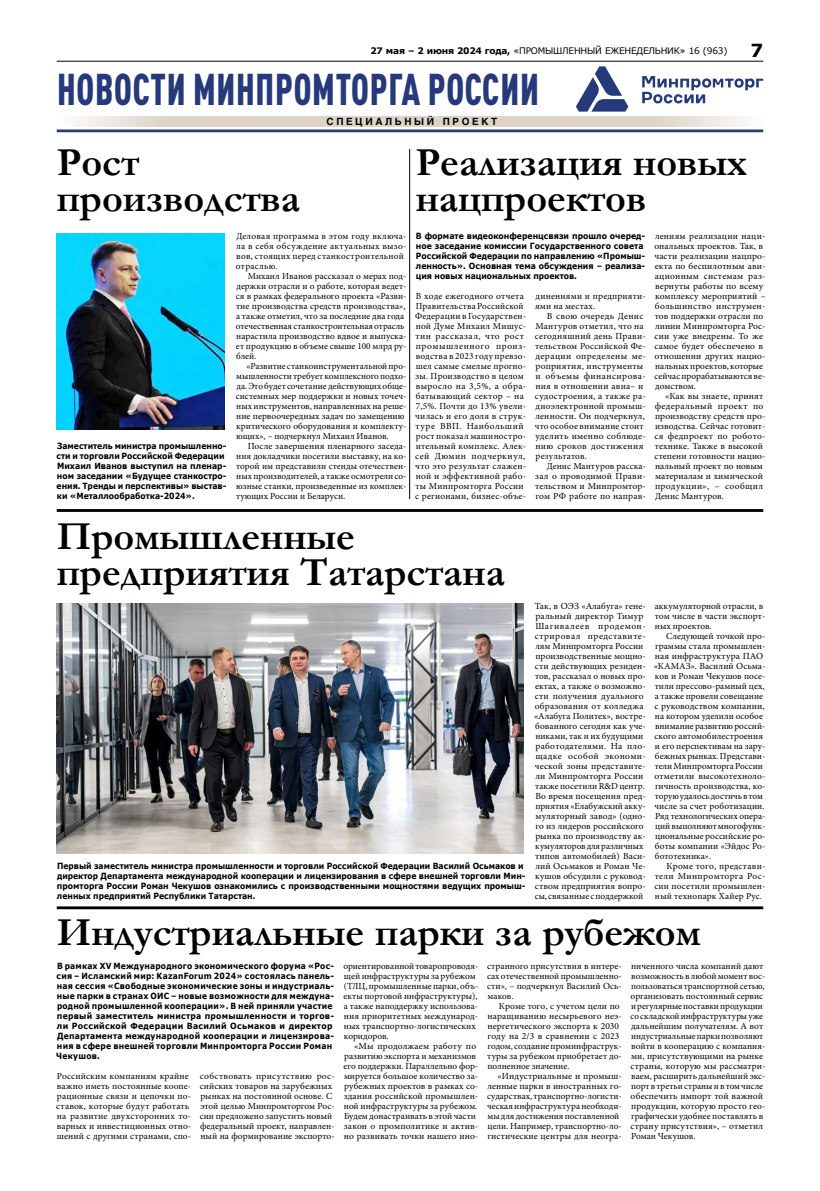
<style>
.page{position:relative;width:820px;height:1191px;background:#fff}
.page>*{position:absolute;margin:0;border:0;box-sizing:border-box;transform-origin:0 0}
.t1{font:900 condensed 43.9px "DIN Pro";letter-spacing:.02em;color:#263a7b;scale:.83 1}
.t2{font:700 40px/36px "Garamond";color:#000}
.t3{font:700 18px "Verdana";color:#000}
.t4{font:700 9.9px "Helios C";letter-spacing:.265em;color:#000}
.t5{font:9.3px/10px "Minion Pro";letter-spacing:.005em;color:#000}
.t6{font:9.3px/10px "Minion Pro";letter-spacing:.025em;color:#000}
.t7{font:9.3px/10px "Minion Pro";letter-spacing:.03em;color:#000}
.t8{font:9px "Verdana";letter-spacing:-.025em;color:#000}
.t9{font:700 8.5px/10px "Verdana";color:#000;scale:.9 1}
.t10{font:700 8.5px/10px "Verdana";letter-spacing:.03em;color:#000;scale:.89 1}
.t11{font:700 8.5px/10px "Verdana";color:#000;scale:.91 1}
.s1{font-weight:700}
</style>
<div class="page">
<hr style="left:57px;top:61px;width:706px;height:1px;background:#000">
<hr style="left:57px;top:129px;width:706px;height:3px;background:#223e7c">
<svg style="left:75px;top:116px;width:671px;height:10px;background:#e0d7cd"></svg>
<svg style="left:576px;top:66px;width:52px;height:46px"></svg>
<svg style="left:642px;top:76px;width:121px;height:27px"></svg>
<hr style="left:57px;top:906px;width:706px;height:3px;background:#000">
<hr style="left:57px;top:509px;width:706px;height:3px;background:#000">
<img style="left:57px;top:604px;width:466px;height:250px">
<hr style="left:409px;top:149px;width:1px;height:350px;background:#000">
<img style="left:57px;top:234px;width:167px;height:195px">
<p class="t8" style="left:370px;top:44px;width:358px"><span class="s1">27 мая – 2 июня 2024 года,</span> «ПРОМЫШЛЕННЫЙ ЕЖЕНЕДЕЛЬНИК» 16 (963)</p>
<h3 class="t3" style="left:750px;top:37px;width:14px">7</h3>
<h1 class="t1" style="left:57px;top:55px;width:582px">НОВОСТИ МИНПРОМТОРГА РОССИИ</h1>
<p class="t4" style="left:326px;top:116px;width:172px">специальный проект</p>
<h2 class="t2" style="left:57px;top:145px;width:244px">Рост производства</h2>
<p class="t9" style="left:57px;top:441px;width:190px">Заместитель министра промышленно&shy;сти и торговли Российской Федерации Михаил Иванов выступил на пленар&shy;ном заседании «Будущее станкостро&shy;ения. Тренды и перспективы» выстав&shy;ки «Металлообработка-2024».</p>
<p class="t7" style="left:236px;top:231px;width:172px">Деловая программа в этом году включа&shy;ла в себя обсуждение актуальных вызо&shy;вов, стоящих перед станкостроительной отраслью.</p>
<p class="t5" style="left:236px;top:271px;width:172px;text-indent:12px">Михаил Иванов рассказал о мерах под&shy;держки отрасли и о работе, которая ведет&shy;ся в рамках федерального проекта «Разви&shy;тие производства средств производства», а также отметил, что за последние два года отечественная станкостроительная отрасль нарастила производство вдвое и выпуска&shy;ет продукцию в объеме свыше 100 млрд ру&shy;блей.</p>
<p class="t5" style="left:236px;top:361px;width:172px;text-indent:11px">«Развитие станкоинструментальной про&shy;мышленности требует комплексного подхо&shy;да. Это будет сочетание действующих обще&shy;системных мер поддержки и новых точеч&shy;ных инструментов, направленных на реше&shy;ние первоочередных задач по замещению критического оборудования и комплекту&shy;ющих», – подчеркнул Михаил Иванов.</p>
<p class="t5" style="left:236px;top:441px;width:172px;text-align:justify;text-indent:12px">После завершения пленарного заседа&shy;ния докладчики посетили выставку, на ко&shy;торой им представили стенды отечествен&shy;ных производителей, а также осмотрели со&shy;юзные станки, произведенные из комплек&shy;тующих России и Беларуси.</p>
<h2 class="t2" style="left:415px;top:145px;width:333px">Реализация новых нацпроектов</h2>
<p class="t11" style="left:415px;top:231px;width:253px">В формате видеоконференцсвязи прошло очеред&shy;ное заседание комиссии Государственного совета Российской Федерации по направлению «Промыш&shy;ленность». Основная тема обсуждения – реализа&shy;ция новых национальных проектов.</p>
<p class="t6" style="left:415px;top:291px;width:112px">В ходе ежегодного отчета<br>Правительства Российской<br>Федерации в Государствен&shy;ной Думе Михаил Мишус&shy;тин рассказал, что рост промышленного произ&shy;водства в 2023 году превзо&shy;шел самые смелые прогно&shy;зы. Производство в целом выросло на 3,5%, а обра&shy;батывающий сектор – на<br>7,5%. Почти до 13% увели&shy;чилась и его доля в струк&shy;туре ВВП. Наибольший рост показал машиностро&shy;ительный комплекс. Алек&shy;сей Дюмин подчеркнул, что это результат слажен&shy;ной и эффективной рабо&shy;ты Минпромторга России с регионами, бизнес-объе-</p>
<p class="t5" style="left:535px;top:291px;width:112px">динениями и предприяти&shy;ями на местах.</p>
<p class="t5" style="left:654px;top:231px;width:113px">лениям реализации наци&shy;ональных проектов. Так, в части реализации нацпро&shy;екта по беспилотным ави&shy;ационным системам раз&shy;вернуты работы по всему комплексу мероприятий – большинство инструмен&shy;тов поддержки отрасли по линии Минпромторга Рос&shy;сии уже внедрены. То же самое будет обеспечено в отношении других нацио&shy;нальных проектов, которые сейчас прорабатываются ве&shy;домством.</p>
<p class="t5" style="left:654px;top:391px;width:112px;text-indent:11px">«Как вы знаете, принят федеральный проект по производству средств про&shy;изводства. Сейчас готовит&shy;ся федпроект по робото&shy;технике. Также в высокой степени готовности нацио&shy;нальный проект по новым материалам и химической продукции», – сообщил<br>Денис Мантуров.</p>
<p class="t6" style="left:534px;top:311px;width:112px;text-indent:12px">В свою очередь Денис<br>Мантуров отметил, что на сегодняшний день Прави&shy;тельством Российской Фе&shy;дерации определены ме&shy;роприятия, инструменты и объемы финансирова&shy;ния в отношении авиа– и судостроения, а также ра&shy;диоэлектронной промыш&shy;ленности. Он подчеркнул, что особое внимание стоит уделить именно соблюде&shy;нию сроков достижения результатов.</p>
<p class="t5" style="left:535px;top:461px;width:112px;text-align:justify;text-indent:12px">Денис Мантуров расска&shy;зал о проводимой Прави&shy;тельством и Минпромтор&shy;гом РФ работе по направ-</p>
<h2 class="t2" style="left:57px;top:519px;width:449px">Промышленные предприятия Татарстана</h2>
<p class="t9" style="left:57px;top:861px;width:522px">Первый заместитель министра промышленности и торговли Российской Федерации Василий Осьмаков и директор Департамента международной кооперации и лицензирования в сфере внешней торговли Мин&shy;промторга России Роман Чекушов ознакомились с производственными мощностями ведущих промыш&shy;ленных предприятий Республики Татарстан.</p>
<p class="t5" style="left:534px;top:601px;width:113px">Так, в ОЭЗ «Алабуга» гене&shy;ральный директор Тимур<br>Шагивалеев продемон&shy;стрировал представите&shy;лям Минпромторга России производственные мощно&shy;сти действующих резиден&shy;тов, рассказал о новых про&shy;ектах, а также о возможно&shy;сти получения дуального образования от колледжа «Алабуга Политех», востре&shy;бованного сегодня как уче&shy;никами, так и их будущими работодателями. На пло&shy;щадке особой экономи&shy;ческой зоны представите&shy;ли Минпромторга России также посетили R&amp;D центр.<br>Во время посещения пред&shy;приятия «Елабужский акку&shy;муляторный завод» (одно&shy;го из лидеров российского рынка по производству ак&shy;кумуляторов для различных типов автомобилей) Васи&shy;лий Осьмаков и Роман Че&shy;кушов обсудили с руковод&shy;ством предприятия вопро&shy;сы, связанные с поддержкой</p>
<p class="t5" style="left:654px;top:601px;width:112px">аккумуляторной отрасли, в том числе в части экспорт&shy;ных проектов.</p>
<p class="t5" style="left:653px;top:631px;width:113px;text-indent:12px">Следующей точкой про&shy;граммы стала промышлен&shy;ная инфраструктура ПАО «КАМАЗ». Василий Осьма&shy;ков и Роман Чекушов посе&shy;тили прессово-рамный цех, а также провели совещание с руководством компании, на котором уделили особое внимание развитию россий&shy;ского автомобилестроения и его перспективам на зару&shy;бежных рынках. Представи&shy;тели Минпромторга России отметили высокотехноло&shy;гичность производства, ко&shy;торую удалось достичь в том числе за счет роботизации.<br>Ряд технологических опера&shy;ций выполняют многофунк&shy;циональные российские ро&shy;боты компании «Эйдос Ро&shy;бототехника».</p>
<p class="t5" style="left:654px;top:861px;width:112px;text-align:justify;text-indent:12px">Кроме того, представи&shy;тели Минпромторга Рос&shy;сии посетили промышлен&shy;ный технопарк Хайер Рус.</p>
<h2 class="t2" style="left:57px;top:915px;width:645px">Индустриальные парки за рубежом</h2>
<p class="t10" style="left:56px;top:961px;width:313px">В рамках XV Международного экономического форума «Рос&shy;сия – Исламский мир: KazanForum 2024» состоялась панель&shy;ная сессия «Свободные экономические зоны и индустриаль&shy;ные парки в странах ОИС – новые возможности для междуна&shy;родной промышленной кооперации». В ней приняли участие первый заместитель министра промышленности и торгов&shy;ли Российской Федерации Василий Осьмаков и директор Департамента международной кооперации и лицензирова&shy;ния в сфере внешней торговли Минпромторга России Роман Чекушов.</p>
<p class="t5" style="left:56px;top:1071px;width:136px">Российским компаниям крайне важно иметь постоянные коопе&shy;рационные связи и цепочки по&shy;ставок, которые будут работать на развитие двухсторонних то&shy;варных и инвестиционных отно&shy;шений с другими странами, спо-</p>
<p class="t5" style="left:200px;top:1071px;width:136px">собствовать присутствию рос&shy;сийских товаров на зарубежных рынках на постоянной основе. С этой целью Минпромторгом Рос&shy;сии предложено запустить новый федеральный проект, направлен&shy;ный на формирование экспорто-</p>
<p class="t5" style="left:343px;top:961px;width:136px">ориентированной товаропроводя&shy;щей инфраструктуры за рубежом (ТЛЦ, промышленные парки, объ&shy;екты портовой инфраструктуры), а также наподдержку использова&shy;ния приоритетных международ&shy;ных транспортно-логистических коридоров.</p>
<p class="t5" style="left:343px;top:1041px;width:136px;text-indent:10px">«Мы продолжаем работу по развитию экспорта и механизмов его поддержки. Параллельно фор&shy;мируется большое количество за&shy;рубежных проектов в рамках со&shy;здания российской промышлен&shy;ной инфраструктуры за рубежом.<br>Будем донастраивать в этой части закон о промполитике и актив&shy;но развивать точки нашего ино-</p>
<p class="t5" style="left:630px;top:961px;width:136px">ниченного числа компаний дают возможность в любой момент вос&shy;пользоваться транспортной сетью, организовать постоянный сервис и регулярные поставки продукции со складской инфраструктуры уже дальнейшим получателям. А вот индустриальные парки позволяют войти в кооперацию с компания&shy;ми, присутствующими на рынке страны, которую мы рассматри&shy;ваем, расширить дальнейший экс&shy;порт в третьи страны и в том числе обеспечить импорт той важной продукции, которую просто гео&shy;графически удобнее поставлять в страну присутствия», – отметил<br>Роман Чекушов.</p>
<p class="t5" style="left:487px;top:961px;width:136px;text-align:justify">странного присутствия в интере&shy;сах отечественной промышленно&shy;сти», – подчеркнул Василий Ось&shy;маков.</p>
<p class="t5" style="left:487px;top:1001px;width:136px;text-indent:12px">Кроме того, с учетом цели по наращиванию несырьевого неэ&shy;нергетического экспорта к 2030 году на 2/3 в сравнении с 2023 годом, создание проминфраструк&shy;туры за рубежом приобретает до&shy;полненное значение.</p>
<p class="t5" style="left:487px;top:1071px;width:136px;text-indent:11px">«Индустриальные и промыш&shy;ленные парки в иностранных го&shy;сударствах, транспортно-логисти&shy;ческая инфраструктура необходи&shy;мы для достижения поставленной цели. Например, транспортно-ло&shy;гистические центры для неогра-</p>
</div>
